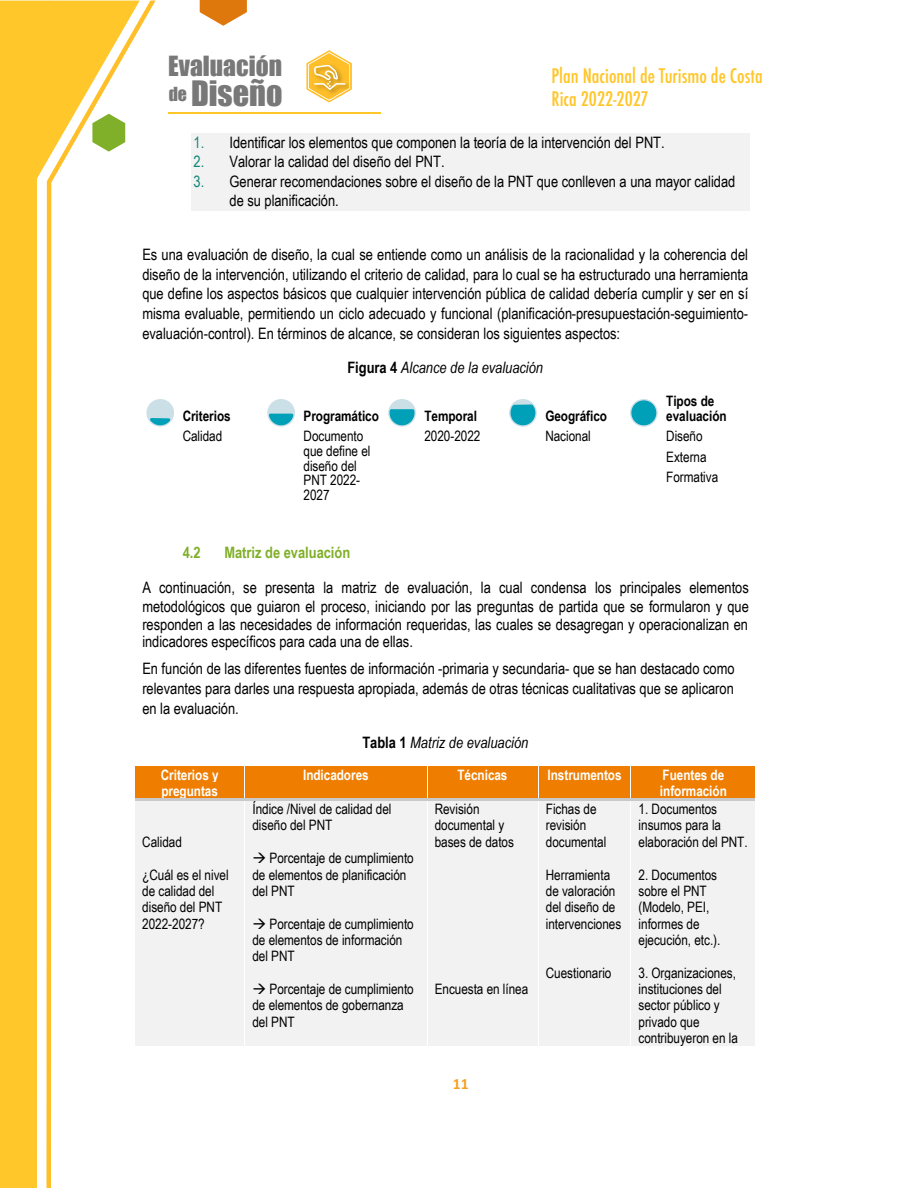
<style>
.page{position:relative;width:918px;height:1188px;background:#fff}
.page>*{position:absolute;margin:0;border:0;box-sizing:border-box;transform-origin:0 0}
.t1{font:32.25px "Impact";color:#787878}
.t2{font:25.5px "Impact";color:#787878}
.t3{font:500 condensed 19.5px/23.4px "Futura";color:#ffc629}
.t4{font:15.75px/19.8px "Arial Narrow";color:#000;text-align:justify}
.t5{font:italic 15.75px "Arial Narrow";color:#000}
.t6{font:700 15.75px "Arial Narrow";color:#80af29}
.t7{font:700 15.75px "Calibri";color:#f5a023}
.t8{font:14.4px/16.4px "Arial Narrow";letter-spacing:-.005em;color:#000}
.t9{font:700 14.4px/16px "Arial Narrow";letter-spacing:-.005em;color:#fff}
.t10{font:700 14.4px/14.7px "Arial Narrow";letter-spacing:-.005em;color:#000}
.s1{color:#138576}
.s2{font-weight:700;font-style:normal}
</style>
<div class="page">
<svg style="left:200px;top:0;width:47px;height:26px"></svg>
<hr style="left:168px;top:112px;width:213px;height:2px;background:#ffc729">
<div style="left:0;top:179px;width:37px;height:1009px;background:#ffc729"></div>
<svg style="left:46px;top:1px;width:110px;height:1187px"></svg>
<svg style="left:0;top:1px;width:140px;height:178px"></svg>
<svg style="left:306px;top:50px;width:46px;height:52px"></svg>
<div style="left:192px;top:133px;width:558px;height:20px;background:#f2f2f2"></div>
<div style="left:192px;top:153px;width:558px;height:19px;background:#f2f2f2"></div>
<div style="left:192px;top:172px;width:558px;height:20px;background:#f2f2f2"></div>
<div style="left:192px;top:192px;width:558px;height:19px;background:#f2f2f2"></div>
<div style="left:135px;top:766px;width:110px;height:33px;background:#ee7d00"></div>
<div style="left:245px;top:766px;width:182px;height:33px;background:#ee7d00"></div>
<div style="left:428px;top:766px;width:110px;height:33px;background:#ee7d00"></div>
<div style="left:538px;top:766px;width:93px;height:33px;background:#ee7d00"></div>
<div style="left:631px;top:766px;width:125px;height:33px;background:#ee7d00"></div>
<hr style="left:135px;top:766px;width:110px;height:1px;background:#fff">
<hr style="left:245px;top:766px;width:182px;height:1px;background:#fff">
<hr style="left:428px;top:766px;width:110px;height:1px;background:#fff">
<hr style="left:538px;top:766px;width:92px;height:1px;background:#fff">
<hr style="left:631px;top:766px;width:125px;height:1px;background:#fff">
<hr style="left:134px;top:766px;width:1px;height:33px;background:#fff">
<hr style="left:245px;top:766px;width:1px;height:33px;background:#fff">
<hr style="left:538px;top:766px;width:1px;height:33px;background:#fff">
<hr style="left:630px;top:766px;width:1px;height:33px;background:#fff">
<div style="left:135px;top:801px;width:110px;height:245px;background:#f2f2f2"></div>
<div style="left:245px;top:801px;width:182px;height:245px;background:#f2f2f2"></div>
<div style="left:428px;top:801px;width:110px;height:245px;background:#f2f2f2"></div>
<div style="left:538px;top:801px;width:93px;height:245px;background:#f2f2f2"></div>
<div style="left:631px;top:801px;width:125px;height:245px;background:#f2f2f2"></div>
<hr style="left:135px;top:799px;width:110px;height:2px;background:#c9c9c9">
<hr style="left:247px;top:799px;width:180px;height:2px;background:#c9c9c9">
<hr style="left:429px;top:799px;width:109px;height:2px;background:#c9c9c9">
<hr style="left:540px;top:799px;width:90px;height:2px;background:#c9c9c9">
<hr style="left:632px;top:799px;width:124px;height:2px;background:#c9c9c9">
<hr style="left:134px;top:801px;width:1px;height:245px;background:#fff">
<hr style="left:135px;top:1046px;width:110px;height:1px;background:#fff">
<hr style="left:245px;top:801px;width:1px;height:245px;background:#fff">
<hr style="left:538px;top:801px;width:1px;height:245px;background:#fff">
<hr style="left:630px;top:801px;width:1px;height:245px;background:#fff">
<div style="left:146px;top:399px;width:28px;height:28px;background:#cbdfe6;border-radius:50%"></div>
<svg style="left:146px;top:416px;width:27px;height:9px"></svg>
<div style="left:267px;top:399px;width:28px;height:28px;background:#cbdfe6;border-radius:50%"></div>
<svg style="left:267px;top:412px;width:28px;height:13px"></svg>
<div style="left:388px;top:399px;width:28px;height:28px;background:#cbdfe6;border-radius:50%"></div>
<svg style="left:388px;top:407px;width:28px;height:20px"></svg>
<svg style="left:509px;top:399px;width:28px;height:28px"></svg>
<svg style="left:509px;top:402px;width:26px;height:25px"></svg>
<svg style="left:630px;top:399px;width:28px;height:28px"></svg>
<div style="left:633px;top:402px;width:22px;height:22px;background:#00a0b8;border-radius:50%"></div>
<div style="left:631px;top:400px;width:25px;height:25px;border:3px solid #00a0b8;border-radius:50%"></div>
<h2 class="t2" style="left:168px;top:46px;width:115px">Evaluación</h2>
<h1 class="t1" style="left:169px;top:69px;width:115px"><sup>de</sup> Diseño</h1>
<p class="t3" style="left:551px;top:64px;width:213px">Plan Nacional de Turismo de Costa<br>Rica 2022-2027</p>
<p class="t4" style="left:194px;top:132px;width:473px"><span class="s1">1.</span> Identificar los elementos que componen la teoría de la intervención del PNT.</p>
<p class="t4" style="left:194px;top:151px;width:253px"><span class="s1">2.</span> Valorar la calidad del diseño del PNT.</p>
<p class="t4" style="left:230px;top:171px;width:507px;text-indent:-36px"><span class="s1">3.</span> Generar recomendaciones sobre el diseño de la PNT que conlleven a una mayor calidad de su planificación.</p>
<p class="t4" style="left:142px;top:244px;width:607px">Es una evaluación de diseño, la cual se entiende como un análisis de la racionalidad y la coherencia del diseño de la intervención, utilizando el criterio de calidad, para lo cual se ha estructurado una herramienta que define los aspectos básicos que cualquier intervención pública de calidad debería cumplir y ser en sí misma evaluable, permitiendo un ciclo adecuado y funcional (planificación-presupuestación-seguimiento&shy;evaluación-control). En términos de alcance, se consideran los siguientes aspectos:</p>
<p class="t5" style="left:347px;top:358px;width:197px"><span class="s2">Figura 4</span> Alcance de la evaluación</p>
<p class="t10" style="left:183px;top:408px;width:50px">Criterios</p>
<p class="t8" style="left:183px;top:428px;width:41px">Calidad</p>
<p class="t10" style="left:304px;top:408px;width:77px">Programático</p>
<p class="t8" style="left:304px;top:428px;width:68px;line-height:14.7px">Documento que define el diseño del<br>PNT 2022-<br>2027</p>
<p class="t10" style="left:424px;top:408px;width:54px">Temporal</p>
<p class="t8" style="left:424px;top:428px;width:57px">2020-2022</p>
<p class="t10" style="left:545px;top:408px;width:63px">Geográfico</p>
<p class="t8" style="left:545px;top:428px;width:47px">Nacional</p>
<p class="t10" style="left:666px;top:393px;width:62px">Tipos de evaluación</p>
<p class="t8" style="left:666px;top:425px;width:53px;line-height:20.5px">Diseño<br>Externa<br>Formativa</p>
<p class="t6" style="left:183px;top:540px;width:19px">4.2</p>
<p class="t6" style="left:224px;top:540px;width:127px">Matriz de evaluación</p>
<p class="t4" style="left:142px;top:578px;width:608px;line-height:18px">A continuación, se presenta la matriz de evaluación, la cual condensa los principales elementos metodológicos que guiaron el proceso, iniciando por las preguntas de partida que se formularon y que responden a las necesidades de información requeridas, las cuales se desagregan y operacionalizan en indicadores específicos para cada una de ellas.</p>
<p class="t4" style="left:142px;top:658px;width:594px">En función de las diferentes fuentes de información -primaria y secundaria- que se han destacado como relevantes para darles una respuesta apropiada, además de otras técnicas cualitativas que se aplicaron en la evaluación.</p>
<p class="t5" style="left:362px;top:733px;width:167px"><span class="s2">Tabla 1</span> Matriz de evaluación</p>
<p class="t9" style="left:161px;top:766px;width:59px">Criterios y preguntas</p>
<p class="t9" style="left:303px;top:766px;width:67px">Indicadores</p>
<p class="t9" style="left:458px;top:766px;width:52px">Técnicas</p>
<p class="t9" style="left:548px;top:766px;width:76px">Instrumentos</p>
<p class="t9" style="left:660px;top:766px;width:68px">Fuentes de información</p>
<p class="t8" style="left:142px;top:833px;width:41px">Calidad</p>
<p class="t8" style="left:142px;top:866px;width:88px">¿Cuál es el nivel de calidad del diseño del PNT<br>2022-2027?</p>
<p class="t8" style="left:252px;top:801px;width:141px">Índice /Nivel de calidad del diseño del PNT</p>
<p class="t8" style="left:252px;top:850px;width:163px">→ Porcentaje de cumplimiento de elementos de planificación del PNT</p>
<p class="t8" style="left:252px;top:915px;width:163px">→ Porcentaje de cumplimiento de elementos de información del PNT</p>
<p class="t8" style="left:252px;top:980px;width:163px">→ Porcentaje de cumplimiento de elementos de gobernanza del PNT</p>
<p class="t8" style="left:435px;top:801px;width:81px">Revisión documental y bases de datos</p>
<p class="t8" style="left:639px;top:801px;width:111px">1. Documentos insumos para la elaboración del PNT.</p>
<p class="t8" style="left:639px;top:866px;width:83px">2. Documentos sobre el PNT (Modelo, PEI, informes de ejecución, etc.).</p>
<p class="t8" style="left:639px;top:964px;width:101px">3. Organizaciones, instituciones del sector público y privado que contribuyeron en la</p>
<p class="t8" style="left:546px;top:801px;width:62px">Fichas de revisión documental</p>
<p class="t8" style="left:546px;top:866px;width:77px">Herramienta de valoración del diseño de intervenciones</p>
<p class="t8" style="left:546px;top:964px;width:67px">Cuestionario</p>
<p class="t8" style="left:435px;top:980px;width:95px">Encuesta en línea</p>
<p class="t7" style="left:453px;top:1073px;width:17px">11</p>
</div>
